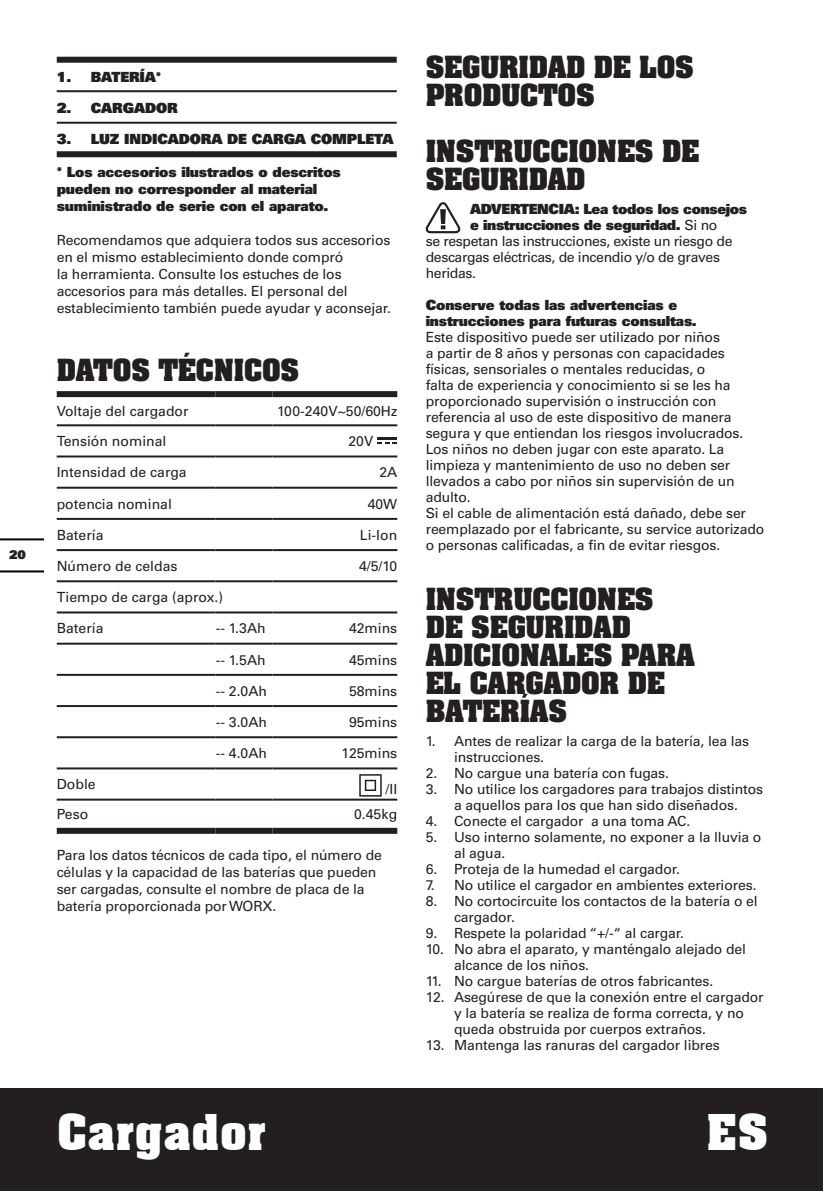
<style>
.page{position:relative;width:823px;height:1191px;background:#fff}
.page>*{position:absolute;margin:0;border:0;box-sizing:border-box;transform-origin:0 0}
.t1{font:700 48px "Aachen BT";color:#fff}
.t2{font:700 26px/28px "Aachen";letter-spacing:-.01em;color:#231f20}
.t3{font:14px/16px "Univers";letter-spacing:-.01em;color:#231f20}
.t4{font:900 14px/17px "Univers";letter-spacing:-.01em;color:#231f20}
.t5{font:900 12px "Univers";color:#231f20}
.s1{font-weight:400}
</style>
<div class="page">
<div style="left:0;top:1089px;width:822px;height:102px;background:#231f20"></div>
<hr style="left:0;top:570px;width:43px;height:2px;background:#000">
<hr style="left:0;top:538px;width:43px;height:2px;background:#000">
<div style="left:57px;top:151px;width:339px;height:6px;background:#231f20"></div>
<div style="left:57px;top:57px;width:339px;height:6px;background:#231f20"></div>
<hr style="left:57px;top:90px;width:339px;height:2px;background:#231f20">
<hr style="left:57px;top:122px;width:339px;height:2px;background:#231f20">
<hr style="left:57px;top:424px;width:158px;height:2px;background:#231f20">
<hr style="left:215px;top:424px;width:57px;height:2px;background:#231f20">
<hr style="left:272px;top:424px;width:125px;height:2px;background:#231f20">
<hr style="left:57px;top:455px;width:158px;height:2px;background:#231f20">
<hr style="left:215px;top:455px;width:57px;height:2px;background:#231f20">
<hr style="left:272px;top:455px;width:125px;height:2px;background:#231f20">
<hr style="left:57px;top:487px;width:158px;height:2px;background:#231f20">
<hr style="left:215px;top:487px;width:57px;height:2px;background:#231f20">
<hr style="left:272px;top:487px;width:125px;height:2px;background:#231f20">
<hr style="left:57px;top:518px;width:158px;height:2px;background:#231f20">
<hr style="left:215px;top:518px;width:57px;height:2px;background:#231f20">
<hr style="left:272px;top:518px;width:125px;height:2px;background:#231f20">
<hr style="left:57px;top:549px;width:158px;height:2px;background:#231f20">
<hr style="left:215px;top:549px;width:57px;height:2px;background:#231f20">
<hr style="left:272px;top:549px;width:125px;height:2px;background:#231f20">
<hr style="left:57px;top:580px;width:158px;height:2px;background:#231f20">
<hr style="left:215px;top:580px;width:57px;height:2px;background:#231f20">
<hr style="left:272px;top:580px;width:125px;height:2px;background:#231f20">
<hr style="left:57px;top:611px;width:158px;height:2px;background:#231f20">
<hr style="left:215px;top:611px;width:57px;height:2px;background:#231f20">
<hr style="left:272px;top:611px;width:125px;height:2px;background:#231f20">
<hr style="left:57px;top:642px;width:158px;height:2px;background:#231f20">
<hr style="left:215px;top:642px;width:57px;height:2px;background:#231f20">
<hr style="left:272px;top:642px;width:125px;height:2px;background:#231f20">
<hr style="left:57px;top:674px;width:158px;height:2px;background:#231f20">
<hr style="left:215px;top:674px;width:57px;height:2px;background:#231f20">
<hr style="left:272px;top:674px;width:125px;height:2px;background:#231f20">
<hr style="left:57px;top:705px;width:158px;height:2px;background:#231f20">
<hr style="left:215px;top:705px;width:57px;height:2px;background:#231f20">
<hr style="left:272px;top:705px;width:125px;height:2px;background:#231f20">
<hr style="left:57px;top:736px;width:158px;height:2px;background:#231f20">
<hr style="left:215px;top:736px;width:57px;height:2px;background:#231f20">
<hr style="left:272px;top:736px;width:125px;height:2px;background:#231f20">
<hr style="left:57px;top:767px;width:158px;height:2px;background:#231f20">
<hr style="left:215px;top:767px;width:57px;height:2px;background:#231f20">
<hr style="left:272px;top:767px;width:125px;height:2px;background:#231f20">
<hr style="left:57px;top:798px;width:158px;height:2px;background:#231f20">
<hr style="left:215px;top:798px;width:57px;height:2px;background:#231f20">
<hr style="left:272px;top:798px;width:125px;height:2px;background:#231f20">
<div style="left:57px;top:391px;width:158px;height:6px;background:#231f20"></div>
<div style="left:215px;top:391px;width:57px;height:6px;background:#231f20"></div>
<div style="left:272px;top:391px;width:125px;height:6px;background:#231f20"></div>
<div style="left:57px;top:828px;width:158px;height:6px;background:#231f20"></div>
<div style="left:215px;top:828px;width:57px;height:6px;background:#231f20"></div>
<div style="left:272px;top:828px;width:125px;height:6px;background:#231f20"></div>
<hr style="left:377px;top:437px;width:20px;height:2px;background:#231f20">
<svg style="left:377px;top:442px;width:20px;height:2px"></svg>
<svg style="left:359px;top:774px;width:22px;height:22px"></svg>
<svg style="left:425px;top:202px;width:35px;height:31px"></svg>
<p class="t5" style="left:9px;top:546px;width:18px">20</p>
<p class="t4" style="left:57px;top:68px;width:106px">1. BATERÍA*</p>
<p class="t4" style="left:57px;top:99px;width:122px">2. CARGADOR</p>
<p class="t4" style="left:57px;top:130px;width:338px">3. LUZ INDICADORA DE CARGA COMPLETA</p>
<p class="t4" style="left:57px;top:163px;width:285px">* Los accesorios ilustrados o descritos pueden no corresponder al material suministrado de serie con el aparato.</p>
<p class="t3" style="left:57px;top:232px;width:336px;line-height:17px">Recomendamos que adquiera todos sus accesorios en el mismo establecimiento donde compró<br>la herramienta. Consulte los estuches de los accesorios para más detalles. El personal del establecimiento también puede ayudar y aconsejar.</p>
<h2 class="t2" style="left:57px;top:356px;width:244px">DATOS TÉCNICOS</h2>
<p class="t3" style="left:57px;top:403px;width:133px">Voltaje del cargador</p>
<p class="t3" style="left:277px;top:403px;width:122px">100-240V~50/60Hz</p>
<p class="t3" style="left:57px;top:433px;width:111px">Tensión nominal</p>
<p class="t3" style="left:348px;top:433px;width:26px">20V</p>
<p class="t3" style="left:57px;top:464px;width:131px">Intensidad de carga</p>
<p class="t3" style="left:379px;top:464px;width:19px">2A</p>
<p class="t3" style="left:57px;top:495px;width:117px">potencia nominal</p>
<p class="t3" style="left:367px;top:495px;width:31px">40W</p>
<p class="t3" style="left:57px;top:527px;width:48px">Batería</p>
<p class="t3" style="left:360px;top:527px;width:39px">Li-Ion</p>
<p class="t3" style="left:57px;top:558px;width:122px">Número de celdas</p>
<p class="t3" style="left:359px;top:558px;width:40px">4/5/10</p>
<p class="t3" style="left:57px;top:589px;width:168px">Tiempo de carga (aprox.)</p>
<p class="t3" style="left:57px;top:620px;width:48px">Batería</p>
<p class="t3" style="left:215px;top:620px;width:51px">-- 1.3Ah</p>
<p class="t3" style="left:349px;top:620px;width:50px">42mins</p>
<p class="t3" style="left:215px;top:651px;width:51px">-- 1.5Ah</p>
<p class="t3" style="left:349px;top:651px;width:50px">45mins</p>
<p class="t3" style="left:215px;top:683px;width:53px">-- 2.0Ah</p>
<p class="t3" style="left:349px;top:683px;width:50px">58mins</p>
<p class="t3" style="left:215px;top:714px;width:53px">-- 3.0Ah</p>
<p class="t3" style="left:349px;top:714px;width:50px">95mins</p>
<p class="t3" style="left:215px;top:745px;width:53px">-- 4.0Ah</p>
<p class="t3" style="left:341px;top:745px;width:57px">125mins</p>
<p class="t3" style="left:57px;top:776px;width:40px">Doble</p>
<p class="t3" style="left:385px;top:781px;width:13px">/II</p>
<p class="t3" style="left:57px;top:806px;width:33px">Peso</p>
<p class="t3" style="left:354px;top:806px;width:45px">0.45kg</p>
<p class="t3" style="left:57px;top:846px;width:326px;line-height:17px">Para los datos técnicos de cada tipo, el número de células y la capacidad de las baterías que pueden ser cargadas, consulte el nombre de placa de la batería proporcionada por WORX.</p>
<h2 class="t2" style="left:425px;top:52px;width:270px">SEGURIDAD DE LOS<br>PRODUCTOS</h2>
<h2 class="t2" style="left:425px;top:136px;width:275px">INSTRUCCIONES DE<br>SEGURIDAD</h2>
<p class="t4" style="left:470px;top:200px;width:278px">ADVERTENCIA: Lea todos los consejos</p>
<p class="t4" style="left:470px;top:216px;width:249px">e instrucciones de seguridad. <span class="s1">Si no</span></p>
<p class="t3" style="left:425px;top:233px;width:308px">se respetan las instrucciones, existe un riesgo de</p>
<p class="t3" style="left:425px;top:249px;width:296px">descargas eléctricas, de incendio y/o de graves</p>
<p class="t3" style="left:425px;top:265px;width:52px">heridas.</p>
<p class="t4" style="left:425px;top:297px;width:272px;line-height:16px">Conserve todas las advertencias e instrucciones para futuras consultas.</p>
<p class="t3" style="left:425px;top:329px;width:340px">Este dispositivo puede ser utilizado por niños<br>a partir de 8 años y personas con capacidades físicas, sensoriales o mentales reducidas, o<br>falta de experiencia y conocimiento si se les ha proporcionado supervisión o instrucción con referencia al uso de este dispositivo de manera segura y que entiendan los riesgos involucrados.<br>Los niños no deben jugar con este aparato. La limpieza y mantenimiento de uso no deben ser llevados a cabo por niños sin supervisión de un adulto.<br>Si el cable de alimentación está dañado, debe ser reemplazado por el fabricante, su service autorizado o personas calificadas, a fin de evitar riesgos.</p>
<h2 class="t2" style="left:425px;top:584px;width:271px">INSTRUCCIONES<br>DE SEGURIDAD<br>ADICIONALES PARA<br>EL CARGADOR DE<br>BATERÍAS</h2>
<p class="t3" style="left:454px;top:733px;width:296px;text-indent:-28px">1. Antes de realizar la carga de la batería, lea las instrucciones.</p>
<p class="t3" style="left:425px;top:765px;width:245px">2. No cargue una batería con fugas.</p>
<p class="t3" style="left:425px;top:781px;width:339px;text-align:center">3. No utilice los cargadores para trabajos distintos a aquellos para los que han sido diseñados.</p>
<p class="t3" style="left:425px;top:813px;width:266px">4. Conecte el cargador a una toma AC.</p>
<p class="t3" style="left:454px;top:829px;width:309px;text-indent:-28px">5. Uso interno solamente, no exponer a la lluvia o al agua.</p>
<p class="t3" style="left:425px;top:861px;width:256px">6. Proteja de la humedad el cargador.</p>
<p class="t3" style="left:425px;top:877px;width:332px">7. No utilice el cargador en ambientes exteriores.</p>
<p class="t3" style="left:454px;top:893px;width:305px;text-indent:-28px">8. No cortocircuite los contactos de la batería o el cargador.</p>
<p class="t3" style="left:425px;top:925px;width:260px">9. Respete la polaridad “+/-“ al cargar.</p>
<p class="t3" style="left:454px;top:941px;width:293px;text-indent:-28px">10. No abra el aparato, y manténgalo alejado del alcance de los niños.</p>
<p class="t3" style="left:425px;top:973px;width:289px">11. No cargue baterías de otros fabricantes.</p>
<p class="t3" style="left:454px;top:989px;width:311px;text-indent:-28px">12. Asegúrese de que la conexión entre el cargador y la batería se realiza de forma correcta, y no queda obstruida por cuerpos extraños.</p>
<p class="t3" style="left:425px;top:1037px;width:295px">13. Mantenga las ranuras del cargador libres</p>
<h1 class="t1" style="left:57px;top:1102px;width:211px">Cargador</h1>
<h1 class="t1" style="left:706px;top:1102px;width:63px">ES</h1>
</div>
